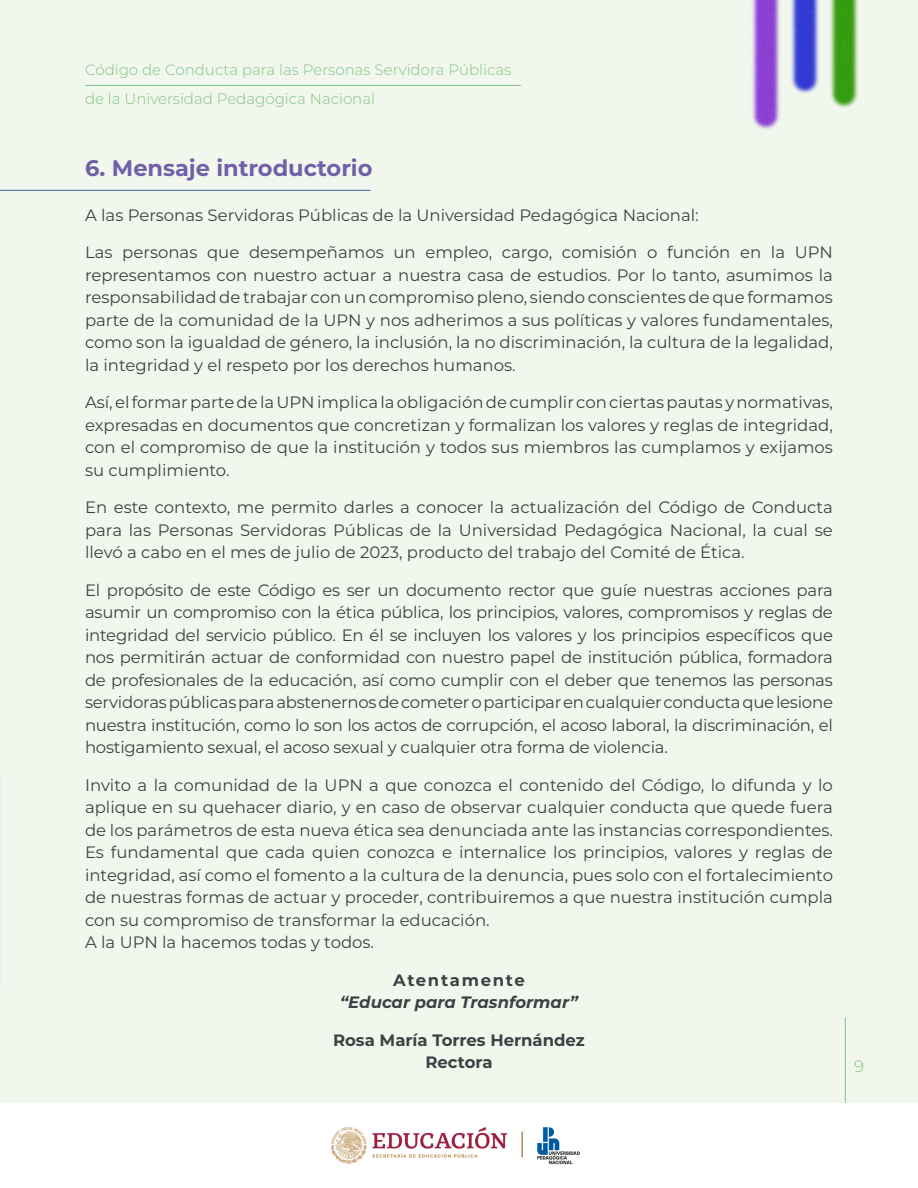
<style>
.page{position:relative;width:918px;height:1188px;background:#fff}
.page>*{position:absolute;margin:0;border:0;box-sizing:border-box;transform-origin:0 0}
.t1{font:700 22.5px "Montserrat";color:#715fa9}
.t2{font:16.5px/22.5px "Montserrat";color:#3d4144;text-align:justify}
.t3{font:700 16.5px "Montserrat";color:#3d4144}
.t4{font:italic 700 16.5px "Montserrat";color:#3d4144}
.t5{font:700 16.5px "Montserrat";letter-spacing:.1em;color:#3d4144}
.t6{font:300 16.5px "Montserrat";color:#81c480}
.t7{font:300 15px/28.5px "Montserrat";color:#81c480}
</style>
<div class="page">
<div style="left:0;top:0;width:918px;height:1103px;background:#f2f7ee"></div>
<img style="left:331px;top:1127px;width:249px;height:38px">
<hr style="left:85px;top:85px;width:436px;height:1px;background:#81c480">
<img style="left:752px;top:0;width:107px;height:130px">
<hr style="left:845px;top:1017px;width:1px;height:86px;background:#81c480">
<hr style="left:0;top:190px;width:371px;height:1px;background:#3a61ad">
<p class="t7" style="left:85px;top:55px;width:428px">Código de Conducta para las Personas Servidora Públicas de la Universidad Pedagógica Nacional</p>
<p class="t1" style="left:85px;top:151px;width:289px">6. Mensaje introductorio</p>
<p class="t2" style="left:85px;top:203px;width:615px">A las Personas Servidoras Públicas de la Universidad Pedagógica Nacional:</p>
<p class="t2" style="left:85px;top:241px;width:749px">Las personas que desempeñamos un empleo, cargo, comisión o función en la UPN representamos con nuestro actuar a nuestra casa de estudios. Por lo tanto, asumimos la responsabilidad de trabajar con un compromiso pleno, siendo conscientes de que formamos parte de la comunidad de la UPN y nos adherimos a sus políticas y valores fundamentales, como son la igualdad de género, la inclusión, la no discriminación, la cultura de la legalidad, la integridad y el respeto por los derechos humanos.</p>
<p class="t2" style="left:85px;top:391px;width:749px">Así, el formar parte de la UPN implica la obligación de cumplir con ciertas pautas y normativas, expresadas en documentos que concretizan y formalizan los valores y reglas de integridad, con el compromiso de que la institución y todos sus miembros las cumplamos y exijamos su cumplimiento.</p>
<p class="t2" style="left:85px;top:496px;width:749px">En este contexto, me permito darles a conocer la actualización del Código de Conducta para las Personas Servidoras Públicas de la Universidad Pedagógica Nacional, la cual se llevó a cabo en el mes de julio de 2023, producto del trabajo del Comité de Ética.</p>
<p class="t2" style="left:85px;top:578px;width:749px">El propósito de este Código es ser un documento rector que guíe nuestras acciones para asumir un compromiso con la ética pública, los principios, valores, compromisos y reglas de integridad del servicio público. En él se incluyen los valores y los principios específicos que nos permitirán actuar de conformidad con nuestro papel de institución pública, formadora de profesionales de la educación, así como cumplir con el deber que tenemos las personas servidoras públicas para abstenernos de cometer o participar en cualquier conducta que lesione nuestra institución, como lo son los actos de corrupción, el acoso laboral, la discriminación, el hostigamiento sexual, el acoso sexual y cualquier otra forma de violencia.</p>
<p class="t2" style="left:85px;top:773px;width:749px">Invito a la comunidad de la UPN a que conozca el contenido del Código, lo difunda y lo aplique en su quehacer diario, y en caso de observar cualquier conducta que quede fuera de los parámetros de esta nueva ética sea denunciada ante las instancias correspondientes.<br>Es fundamental que cada quien conozca e internalice los principios, valores y reglas de integridad, así como el fomento a la cultura de la denuncia, pues solo con el fortalecimiento de nuestras formas de actuar y proceder, contribuiremos a que nuestra institución cumpla con su compromiso de transformar la educación.</p>
<p class="t2" style="left:85px;top:931px;width:291px">A la UPN la hacemos todas y todos.</p>
<p class="t5" style="left:393px;top:968px;width:133px">Atentamente</p>
<p class="t4" style="left:340px;top:990px;width:239px">“Educar para Trasnformar”</p>
<p class="t3" style="left:333px;top:1028px;width:253px">Rosa María Torres Hernández</p>
<p class="t3" style="left:425px;top:1050px;width:69px">Rectora</p>
<p class="t6" style="left:854px;top:1055px;width:11px">9</p>
</div>
